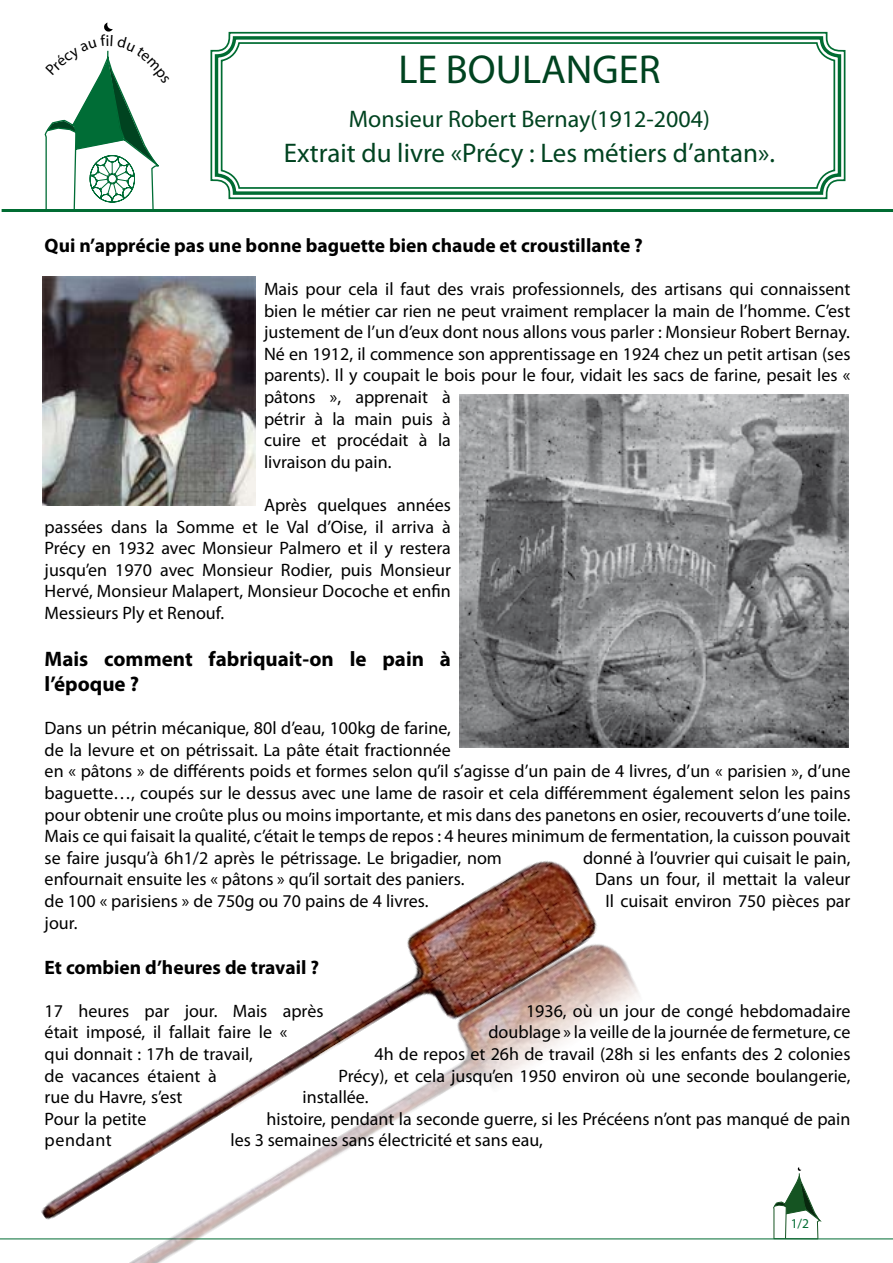
<style>
.page{position:relative;width:893px;height:1263px;background:#fff}
.page>*{position:absolute;margin:0;border:0;box-sizing:border-box;transform-origin:0 0}
.t1{font:40.5px "Myriad Pro";color:#004320}
.t2{font:27px "Myriad Pro";color:#004320}
.t3{font:24px "Myriad Pro";color:#004320}
.t4{font:700 21px/25.2px "Myriad Pro";color:#000}
.t5{font:700 19.5px "Myriad Pro";color:#000}
.t6{font:18px/21.6px "Myriad Pro";color:#000}
.t7{font:18px "Myriad Pro";letter-spacing:.03em;color:#000}
.t8{font:13.5px "Myriad";color:#006c32}
</style>
<div class="page">
<hr style="left:2px;top:209px;width:891px;height:3px;background:#006c32">
<svg style="left:773px;top:1167px;width:48px;height:71px"></svg>
<hr style="left:0;top:1238px;width:893px;height:1px;background:#006c32">
<img style="left:43px;top:276px;width:213px;height:230px">
<img style="left:12px;top:861px;width:664px;height:402px">
<img style="left:459px;top:394px;width:390px;height:353px">
<svg style="left:210px;top:31px;width:636px;height:169px;background:#79b193"></svg>
<svg style="left:213px;top:34px;width:630px;height:163px"></svg>
<div style="left:221px;top:42px;width:614px;height:147px;border:2px solid #006c32;border-radius:17px"></div>
<svg style="left:44px;top:23px;width:115px;height:186px"></svg>
<h1 class="t1" style="left:398px;top:45px;width:264px">LE BOULANGER</h1>
<h3 class="t3" style="left:349px;top:104px;width:363px">Monsieur Robert Bernay(1912-2004)</h3>
<h2 class="t2" style="left:284px;top:136px;width:493px">Extrait du livre «Précy : Les métiers d’antan».</h2>
<p class="t5" style="left:45px;top:232px;width:600px">Qui n’apprécie pas une bonne baguette bien chaude et croustillante ?</p>
<p class="t6" style="left:264px;top:278px;width:588px">Mais pour cela il faut des vrais professionnels, des artisans qui connaissent bien le métier car rien ne peut vraiment remplacer la main de l’homme. C’est justement de l’un d’eux dont nous allons vous parler : Monsieur Robert Bernay.<br>Né en 1912, il commence son apprentissage en 1924 chez un petit artisan (ses parents). Il y coupait le bois pour le four, vidait les sacs de farine, pesait les « pâtons », apprenait à<br>pétrir à la main puis à<br>cuire et procédait à la<br>livraison du pain.</p>
<p class="t6" style="left:45px;top:494px;width:408px;text-align:justify;text-indent:219px">Après quelques années passées dans la Somme et le Val d’Oise, il arriva à Précy en 1932 avec Monsieur Palmero et il y restera jusqu’en 1970 avec Monsieur Rodier, puis Monsieur Hervé, Monsieur Malapert, Monsieur Docoche et enfin Messieurs Ply et Renouf.</p>
<p class="t4" style="left:45px;top:645px;width:408px">Mais comment fabriquait-on le pain à l’époque ?</p>
<p class="t6" style="left:45px;top:717px;width:807px">Dans un pétrin mécanique, 80l d’eau, 100kg de farine,<br>de la levure et on pétrissait. La pâte était fractionnée<br>en « pâtons » de différents poids et formes selon qu’il s’agisse d’un pain de 4 livres, d’un « parisien », d’une baguette…, coupés sur le dessus avec une lame de rasoir et cela différemment également selon les pains pour obtenir une croûte plus ou moins importante, et mis dans des panetons en osier, recouverts d’une toile.<br>Mais ce qui faisait la qualité, c’était le temps de repos : 4 heures minimum de fermentation, la cuisson pouvait se faire jusqu’à 6h1/2 après le pétrissage. Le brigadier, nom</p>
<p class="t6" style="left:583px;top:847px;width:269px">donné à l’ouvrier qui cuisait le pain,</p>
<p class="t6" style="left:45px;top:868px;width:421px">enfournait ensuite les « pâtons » qu’il sortait des paniers.</p>
<p class="t6" style="left:595px;top:868px;width:257px">Dans un four, il mettait la valeur</p>
<p class="t6" style="left:45px;top:890px;width:385px">de 100 « parisiens » de 750g ou 70 pains de 4 livres.</p>
<p class="t6" style="left:605px;top:890px;width:246px">Il cuisait environ 750 pièces par</p>
<p class="t6" style="left:45px;top:911px;width:34px">jour.</p>
<p class="t5" style="left:45px;top:954px;width:276px">Et combien d’heures de travail ?</p>
<p class="t6" style="left:45px;top:1000px;width:280px">17 heures par jour. Mais après</p>
<p class="t6" style="left:526px;top:1000px;width:326px">1936, où un jour de congé hebdomadaire</p>
<p class="t6" style="left:45px;top:1021px;width:244px">était imposé, il fallait faire le «</p>
<p class="t6" style="left:488px;top:1021px;width:363px">doublage » la veille de la journée de fermeture, ce</p>
<p class="t6" style="left:45px;top:1043px;width:210px">qui donnait : 17h de travail,</p>
<p class="t6" style="left:374px;top:1043px;width:477px">4h de repos et 26h de travail (28h si les enfants des 2 colonies</p>
<p class="t6" style="left:45px;top:1064px;width:174px">de vacances étaient à</p>
<p class="t6" style="left:338px;top:1064px;width:513px">Précy), et cela jusqu’en 1950 environ où une seconde boulangerie,</p>
<p class="t6" style="left:45px;top:1086px;width:139px">rue du Havre, s’est</p>
<p class="t6" style="left:302px;top:1086px;width:68px">installée.</p>
<p class="t6" style="left:45px;top:1108px;width:103px">Pour la petite</p>
<p class="t6" style="left:266px;top:1108px;width:585px">histoire, pendant la seconde guerre, si les Précéens n’ont pas manqué de pain</p>
<p class="t7" style="left:45px;top:1129px;width:69px">pendant</p>
<p class="t6" style="left:230px;top:1129px;width:314px">les 3 semaines sans électricité et sans eau,</p>
<p class="t8" style="left:791px;top:1217px;width:20px">1/2</p>
</div>
